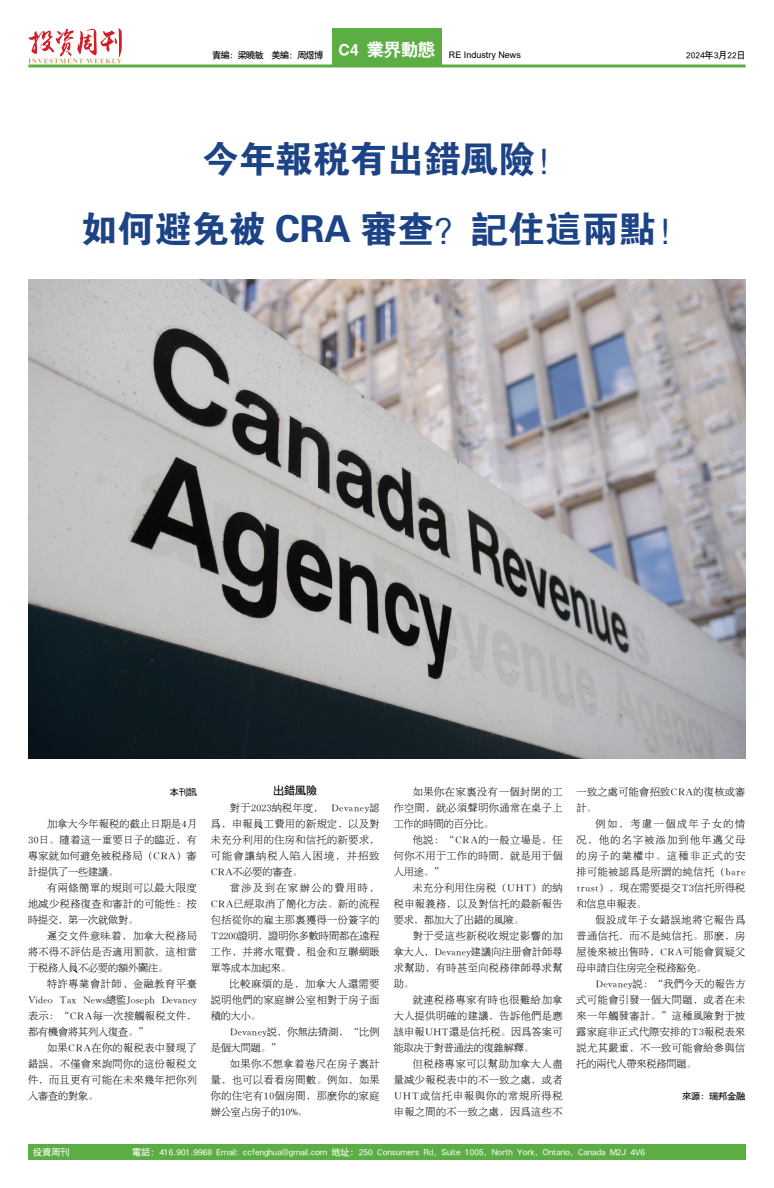
<style>
.page{position:relative;width:774px;height:1188px;background:#fff}
.page>*{position:absolute;margin:0;border:0;box-sizing:border-box;transform-origin:0 0}
.t1{font:37px/70px "FZDHTFW GB1 0";color:#1d4387;text-align:center}
.t2{font:11px "FHT";color:#000}
.t3{font:10px/16px "FBS2";letter-spacing:.06em;color:#000;text-align:justify}
.t4{font:10px/16px "FBS2";letter-spacing:.025em;color:#000}
.t5{font:9px "FHT";color:#fff}
.t6{font:9px "Arial";color:#000}
.t7{font:9px "FHT";color:#000}
.s1{font-family:"FHT"}
</style>
<div class="page">
<svg style="left:28px;top:28px;width:94px;height:35px"></svg>
<div style="left:28px;top:1145px;width:718px;height:15px;background:#5dad45"></div>
<hr style="left:28px;top:64px;width:718px;height:3px;background:#5dad45">
<div style="left:332px;top:28px;width:110px;height:38px;background:#5dad45"></div>
<img style="left:28px;top:280px;width:718px;height:479px">
<p class="t6" style="left:212px;top:48px;width:310px"><span class="s1">责编：梁晓敏 美编：周煜博</span> <sup>C4</sup> <sup>业界动态</sup> RE Industry News</p>
<p class="t7" style="left:686px;top:50px;width:61px">2024年3月22日</p>
<h1 class="t1" style="left:81px;top:125px;width:614px">今年报税有出错风险！<br>如何避免被 CRA 审查？记住这两点！</h1>
<p class="t7" style="left:170px;top:787px;width:28px">本刊讯</p>
<p class="t3" style="left:28px;top:815px;width:170px;text-indent:19px">加拿大今年报税的截止日期是4月30日。随着这一重要日子的临近，有专家就如何避免被税务局（CRA）审计提供了一些建议。</p>
<p class="t3" style="left:28px;top:879px;width:170px;text-indent:19px">有两条简单的规则可以最大限度地减少税务复查和审计的可能性：按时提交，第一次就做对。</p>
<p class="t3" style="left:28px;top:927px;width:170px;text-indent:19px">迟交文件意味着，加拿大税务局将不得不评估是否适用罚款，这相当于税务人员不必要的额外关注。</p>
<p class="t3" style="left:28px;top:975px;width:170px;text-indent:19px">特许专业会计师、金融教育平台Video Tax News总监Joseph Devaney表示：“CRA每一次接触报税文件，都有机会将其列入复查。”</p>
<p class="t3" style="left:28px;top:1039px;width:170px;text-indent:19px">如果CRA在你的报税表中发现了错误，不仅会来询问你的这份报税文件，而且更有可能在未来几年把你列入审查的对象。</p>
<p class="t2" style="left:274px;top:785px;width:45px">出错风险</p>
<p class="t3" style="left:211px;top:799px;width:170px;text-indent:19px">对于2023纳税年度， Devaney认为，申报员工费用的新规定，以及对未充分利用的住房和信托的新要求，可能会让纳税人陷入困境，并招致CRA不必要的审查。</p>
<p class="t3" style="left:211px;top:879px;width:170px;text-indent:19px">当涉及到在家办公的费用时，CRA已经取消了简化方法。新的流程包括从你的雇主那里获得一份签字的T2200证明，证明你多数时间都在远程工作，并将水电费、租金和互联网账单等成本加起来。</p>
<p class="t3" style="left:211px;top:975px;width:170px;text-indent:19px">比较麻烦的是，加拿大人还需要说明他们的家庭办公室相对于房子面积的大小。</p>
<p class="t4" style="left:211px;top:1023px;width:170px;text-indent:19px">Devaney说，你无法猜测，“比例是个大问题。”</p>
<p class="t3" style="left:211px;top:1055px;width:170px;text-indent:19px">如果你不想拿着卷尺在房子里计量，也可以看看房间数。例如，如果你的住宅有10个房间，那么你的家庭办公室占房子的10%。</p>
<p class="t3" style="left:394px;top:783px;width:170px;text-indent:19px">如果你在家里没有一个封闭的工作空间，就必须声明你通常在桌子上工作的时间的百分比。</p>
<p class="t3" style="left:394px;top:831px;width:170px;text-indent:19px">他说：“CRA的一般立场是，任何你不用于工作的时间，就是用于个人用途。”</p>
<p class="t3" style="left:394px;top:879px;width:170px;text-indent:19px">未充分利用住房税（UHT）的纳税申报义务，以及对信托的最新报告要求，都加大了出错的风险。</p>
<p class="t3" style="left:394px;top:927px;width:170px;text-indent:19px">对于受这些新税收规定影响的加拿大人，Devaney建议向注册会计师寻求帮助，有时甚至向税务律师寻求帮助。</p>
<p class="t3" style="left:394px;top:991px;width:170px;text-indent:19px">就连税务专家有时也很难给加拿大人提供明确的建议，告诉他们是应该申报UHT还是信托税。因为答案可能取决于对普通法的复杂解释。</p>
<p class="t3" style="left:394px;top:1055px;width:170px;text-indent:19px">但税务专家可以帮助加拿大人尽量减少报税表中的不一致之处，或者UHT或信托申报与你的常规所得税申报之间的不一致之处，因为这些不</p>
<p class="t3" style="left:577px;top:783px;width:170px">一致之处可能会招致CRA的复核或审计。</p>
<p class="t3" style="left:577px;top:815px;width:170px;text-indent:19px">例如，考虑一个成年子女的情况，他的名字被添加到他年迈父母的房子的业权中。这种非正式的安排可能被认为是所谓的纯信托（bare trust），现在需要提交T3信托所得税和信息申报表。</p>
<p class="t3" style="left:577px;top:911px;width:170px;text-indent:19px">假设成年子女错误地将它报告为普通信托，而不是纯信托。那么，房屋后来被出售时，CRA可能会质疑父母申请自住房完全税务豁免。</p>
<p class="t3" style="left:577px;top:975px;width:170px;text-indent:19px">Devaney说：“我们今天的报告方式可能会引发一个大问题，或者在未来一年触发审计。”这种风险对于披露家庭非正式代际安排的T3报税表来说尤其严重，不一致可能会给参与信托的两代人带来税务问题。</p>
<p class="t7" style="left:683px;top:1091px;width:64px">来源：瑞邦金融</p>
<p class="t5" style="left:34px;top:1148px;width:37px">投资周刊</p>
<p class="t5" style="left:133px;top:1148px;width:514px">电话：416.901.9968 Email: ccfenghua@gmail.com 地址：250 Consumers Rd, Suite 1005, North York, Ontario, Canada M2J 4V6</p>
</div>
